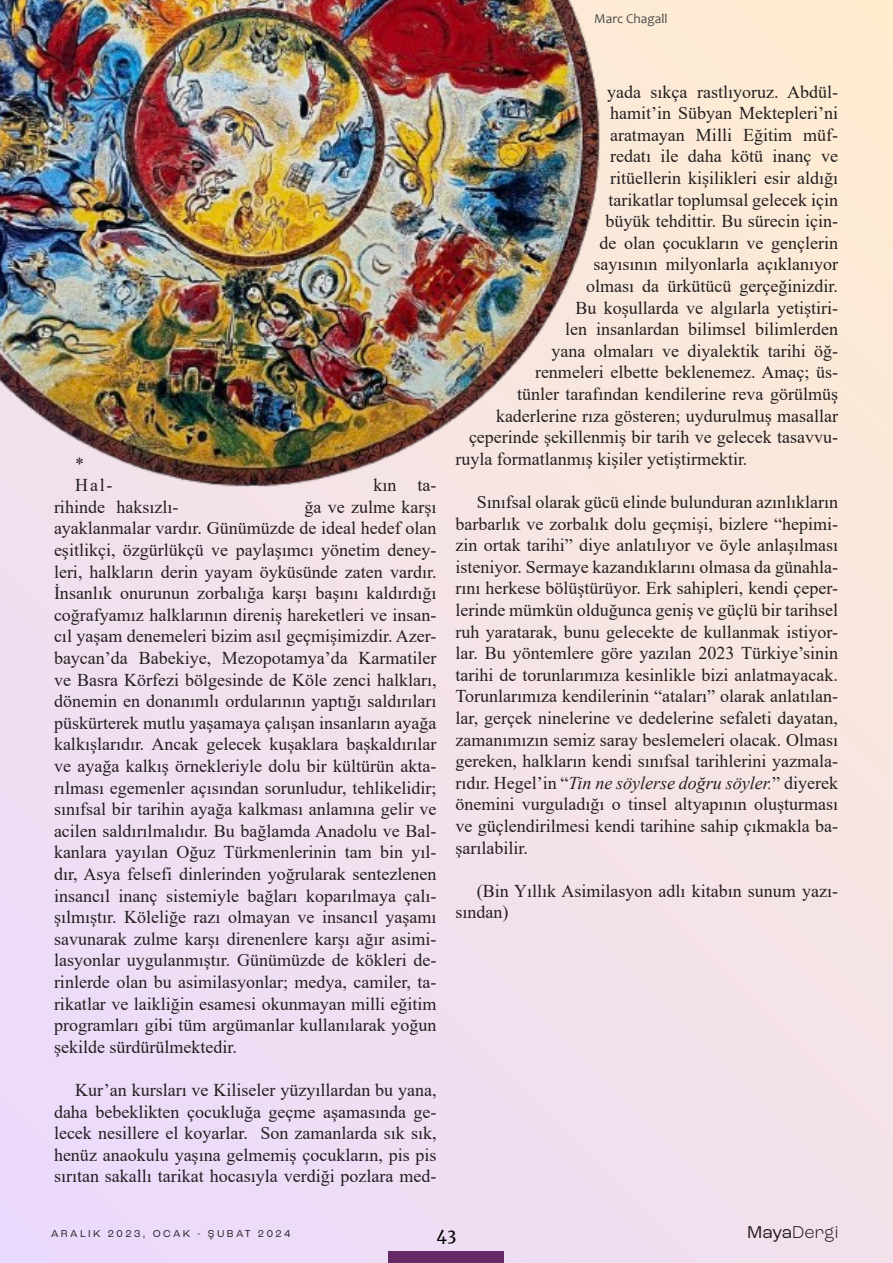
<style>
.page{position:relative;width:893px;height:1263px;background:#fff}
.page>*{position:absolute;margin:0;border:0;box-sizing:border-box;transform-origin:0 0}
.t1{font:18px/21.6px "Times New Roman";color:#231f20;text-align:justify}
.t2{font:300 18px "Roc Grotesk";color:#231f20}
.t3{font:16.5px "Merriweather";color:#000}
.t4{font:13.5px "Candara";color:#4b4c4d}
.t5{font:10.5px "Roc Grotesk";letter-spacing:.23em;color:#231f20}
.s1{font-style:italic}
.s2{font-weight:400}
</style>
<div class="page">
<div style="left:0;top:0;width:893px;height:1263px;background:linear-gradient(to right,#eddcf8,#f9e7dd)"></div>
<div style="left:389px;top:1251px;width:115px;height:12px;background:#652965"></div>
<img style="left:0;top:0;width:600px;height:493px">
<p class="t4" style="left:594px;top:10px;width:75px">Marc Chagall</p>
<p class="t1" style="left:75px;top:452px;width:10px">*</p>
<p class="t1" style="left:75px;top:474px;width:39px">Hal-</p>
<p class="t1" style="left:373px;top:474px;width:64px">kın ta-</p>
<p class="t1" style="left:54px;top:495px;width:126px">rihinde haksızlı-</p>
<p class="t1" style="left:54px;top:495px;width:384px;text-indent:250px">ğa ve zulme karşı ayaklanmalar vardır. Günümüzde de ideal hedef olan eşitlikçi, özgürlükçü ve paylaşımcı yönetim deney&shy;leri, halkların derin yayam öyküsünde zaten vardır.<br>İnsanlık onurunun zorbalığa karşı başını kaldırdığı coğrafyamız halklarının direniş hareketleri ve insan&shy;cıl yaşam denemeleri bizim asıl geçmişimizdir. Azer&shy;baycan’da Babekiye, Mezopotamya’da Karmatiler ve Basra Körfezi bölgesinde de Köle zenci halkları, dönemin en donanımlı ordularının yaptığı saldırıları püskürterek mutlu yaşamaya çalışan insanların ayağa kalkışlarıdır. Ancak gelecek kuşaklara başkaldırılar ve ayağa kalkış örnekleriyle dolu bir kültürün akta&shy;rılması egemenler açısından sorunludur, tehlikelidir; sınıfsal bir tarihin ayağa kalkması anlamına gelir ve acilen saldırılmalıdır. Bu bağlamda Anadolu ve Bal&shy;kanlara yayılan Oğuz Türkmenlerinin tam bin yıl&shy;dır, Asya felsefi dinlerinden yoğrularak sentezlenen insancıl inanç sistemiyle bağları koparılmaya çalı&shy;şılmıştır. Köleliğe razı olmayan ve insancıl yaşamı savunarak zulme karşı direnenlere karşı ağır asimi&shy;lasyonlar uygulanmıştır. Günümüzde de kökleri de&shy;rinlerde olan bu asimilasyonlar; medya, camiler, ta&shy;rikatlar ve laikliğin esamesi okunmayan milli eğitim programları gibi tüm argümanlar kullanılarak yoğun şekilde sürdürülmektedir.</p>
<p class="t1" style="left:54px;top:1079px;width:384px;text-indent:21px">Kur’an kursları ve Kiliseler yüzyıllardan bu yana, daha bebeklikten çocukluğa geçme aşamasında ge&shy;lecek nesillere el koyarlar. Son zamanlarda sık sık, henüz anaokulu yaşına gelmemiş çocukların, pis pis sırıtan sakallı tarikat hocasıyla verdiği pozlara med-</p>
<p class="t1" style="left:607px;top:80px;width:232px">yada sıkça rastlıyoruz. Abdül-</p>
<p class="t1" style="left:610px;top:102px;width:230px">hamit’in Sübyan Mektepleri’ni</p>
<p class="t1" style="left:610px;top:123px;width:229px">aratmayan Milli Eğitim müf-</p>
<p class="t1" style="left:610px;top:145px;width:230px">redatı ile daha kötü inanç ve</p>
<p class="t1" style="left:610px;top:167px;width:230px">ritüellerin kişilikleri esir aldığı</p>
<p class="t1" style="left:608px;top:188px;width:231px">tarikatlar toplumsal gelecek için</p>
<p class="t1" style="left:605px;top:210px;width:234px">büyük tehdittir. Bu sürecin için-</p>
<p class="t1" style="left:599px;top:231px;width:240px">de olan çocukların ve gençlerin</p>
<p class="t1" style="left:593px;top:253px;width:246px">sayısının milyonlarla açıklanıyor</p>
<p class="t1" style="left:586px;top:275px;width:254px">olması da ürkütücü gerçeğinizdir.</p>
<p class="t1" style="left:575px;top:296px;width:264px">Bu koşullarda ve algılarla yetiştiri-</p>
<p class="t1" style="left:565px;top:318px;width:275px">len insanlardan bilimsel bilimlerden</p>
<p class="t1" style="left:551px;top:339px;width:288px">yana olmaları ve diyalektik tarihi öğ-</p>
<p class="t1" style="left:535px;top:361px;width:304px">renmeleri elbette beklenemez. Amaç; üs-</p>
<p class="t1" style="left:517px;top:383px;width:323px">tünler tarafından kendilerine reva görülmüş</p>
<p class="t1" style="left:496px;top:404px;width:344px">kaderlerine rıza gösteren; uydurulmuş masallar</p>
<p class="t1" style="left:469px;top:426px;width:370px">çeperinde şekillenmiş bir tarih ve gelecek tasavvu-</p>
<p class="t1" style="left:455px;top:447px;width:293px">ruyla formatlanmış kişiler yetiştirmektir.</p>
<p class="t1" style="left:455px;top:491px;width:384px;text-indent:21px">Sınıfsal olarak gücü elinde bulunduran azınlıkların barbarlık ve zorbalık dolu geçmişi, bizlere “hepimi&shy;zin ortak tarihi” diye anlatılıyor ve öyle anlaşılması isteniyor. Sermaye kazandıklarını olmasa da günahla&shy;rını herkese bölüştürüyor. Erk sahipleri, kendi çeper&shy;lerinde mümkün olduğunca geniş ve güçlü bir tarihsel ruh yaratarak, bunu gelecekte de kullanmak istiyor&shy;lar. Bu yöntemlere göre yazılan 2023 Türkiye’sinin tarihi de torunlarımıza kesinlikle bizi anlatmayacak.<br>Torunlarımıza kendilerinin “ataları” olarak anlatılan&shy;lar, gerçek ninelerine ve dedelerine sefaleti dayatan, zamanımızın semiz saray beslemeleri olacak. Olması gereken, halkların kendi sınıfsal tarihlerini yazmala&shy;rıdır. Hegel’in “<span class="s1">Tin ne söylerse doğru söyler.</span>” diyerek önemini vurguladığı o tinsel altyapının oluşturması ve güçlendirilmesi kendi tarihine sahip çıkmakla ba&shy;şarılabilir.</p>
<p class="t1" style="left:455px;top:879px;width:384px;text-indent:21px">(Bin Yıllık Asimilasyon adlı kitabın sunum yazı&shy;sından)</p>
<p class="t5" style="left:51px;top:1227px;width:241px">ARALIK 2023, OCAK - ŞUBAT 2024</p>
<p class="t3" style="left:437px;top:1224px;width:21px">43</p>
<p class="t2" style="left:747px;top:1221px;width:93px"><span class="s2">Maya</span>Dergi</p>
</div>
